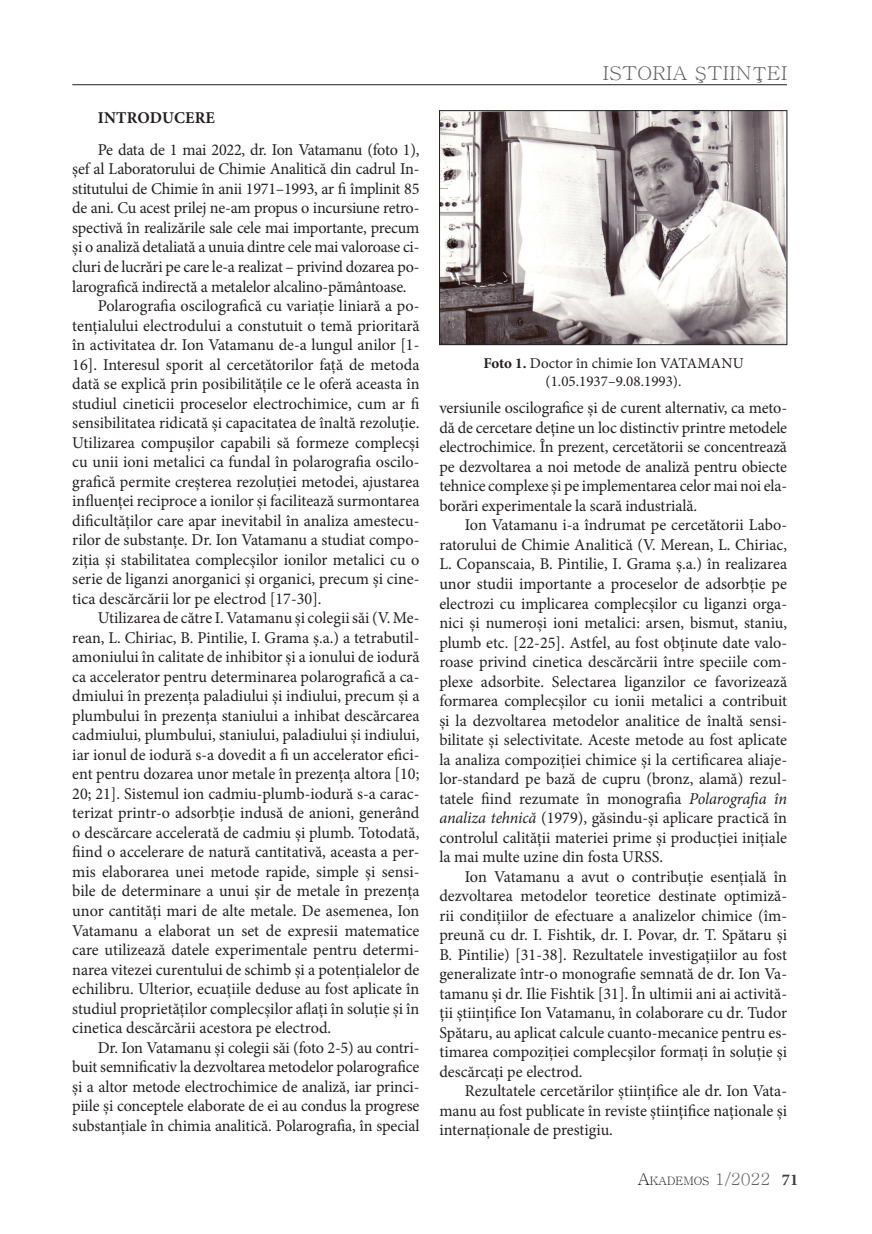
<style>
.page{position:relative;width:872px;height:1234px;background:#fff}
.page>*{position:absolute;margin:0;border:0;box-sizing:border-box;transform-origin:0 0}
.t1{font:19.2px "Batang";color:#636366;scale:1.06 1}
.t2{font:16.5px/19.5px "Minion Pro";letter-spacing:-.005em;color:#231f20;text-align:justify}
.t3{font:16.5px "Minion Pro";letter-spacing:-.025em;color:#231f20}
.t4{font:700 16.5px "Minion Pro";letter-spacing:.01em;color:#231f20}
.t5{font:15px/18px "Minion Pro";color:#231f20;text-align:center}
.t6{font:11.55px "Batang";color:#231f20}
.s1{font-weight:700}
.s2{font-style:italic}
.s3{font-size:16.5px}
.s4{font-size:16.5px;color:#636366}
.s5{font-family:"Minion Pro";font-weight:700;font-size:16.5px;color:#3e3e3f}
</style>
<div class="page">
<hr style="left:72px;top:84px;width:715px;height:1px;background:#231f20">
<img style="left:441px;top:112px;width:344px;height:231px">
<div style="left:439px;top:110px;width:348px;height:235px;border:1px solid #231f20"></div>
<p class="t4" style="left:98px;top:106px;width:118px">INTRODUCERE</p>
<p class="t3" style="left:98px;top:138px;width:323px">Pe data de 1 mai 2022, dr. Ion Vatamanu (foto 1),</p>
<p class="t2" style="left:72px;top:159px;width:349px">șef al Laboratorului de Chimie Analitică din cadrul In-</p>
<p class="t2" style="left:72px;top:179px;width:349px">stitutului de Chimie în anii 1971–1993, ar fi împlinit 85</p>
<p class="t2" style="left:72px;top:198px;width:349px">de ani. Cu acest prilej ne-am propus o incursiune retro-</p>
<p class="t2" style="left:72px;top:218px;width:349px">spectivă în realizările sale cele mai importante, precum</p>
<p class="t2" style="left:72px;top:237px;width:349px">și o analiză detaliată a unuia dintre cele mai valoroase ci-</p>
<p class="t2" style="left:72px;top:257px;width:349px">cluri de lucrări pe care le-a realizat – privind dozarea po-</p>
<p class="t2" style="left:72px;top:276px;width:336px">larografică indirectă a metalelor alcalino-pământoase.</p>
<p class="t2" style="left:98px;top:296px;width:323px">Polarografia oscilografică cu variație liniară a po-</p>
<p class="t2" style="left:72px;top:315px;width:349px">tențialului electrodului a constutuit o temă prioritară</p>
<p class="t2" style="left:72px;top:335px;width:349px">în activitatea dr. Ion Vatamanu de-a lungul anilor [1-</p>
<p class="t2" style="left:72px;top:354px;width:349px">16]. Interesul sporit al cercetătorilor față de metoda</p>
<p class="t2" style="left:72px;top:374px;width:349px">dată se explică prin posibilitățile ce le oferă aceasta în</p>
<p class="t2" style="left:72px;top:393px;width:349px">studiul cineticii proceselor electrochimice, cum ar fi</p>
<p class="t2" style="left:72px;top:413px;width:348px">sensibilitatea ridicată și capacitatea de înaltă rezoluție.</p>
<p class="t2" style="left:72px;top:432px;width:349px">Utilizarea compușilor capabili să formeze complecși</p>
<p class="t2" style="left:72px;top:452px;width:349px">cu unii ioni metalici ca fundal în polarografia oscilo-</p>
<p class="t2" style="left:72px;top:471px;width:349px">grafică permite creșterea rezoluției metodei, ajustarea</p>
<p class="t2" style="left:72px;top:491px;width:349px">influenței reciproce a ionilor și facilitează surmontarea</p>
<p class="t2" style="left:72px;top:510px;width:349px">dificultăților care apar inevitabil în analiza amestecu-</p>
<p class="t2" style="left:72px;top:530px;width:349px">rilor de substanțe. Dr. Ion Vatamanu a studiat compo-</p>
<p class="t2" style="left:72px;top:549px;width:349px">ziția și stabilitatea complecșilor ionilor metalici cu o</p>
<p class="t2" style="left:72px;top:569px;width:349px">serie de liganzi anorganici și organici, precum și cine-</p>
<p class="t2" style="left:72px;top:588px;width:251px">tica descărcării lor pe electrod [17-30].</p>
<p class="t2" style="left:98px;top:608px;width:323px">Utilizarea de către I. Vatamanu și colegii săi (V. Me-</p>
<p class="t2" style="left:72px;top:627px;width:349px">rean, L. Chiriac, B. Pintilie, I. Grama ș.a.) a tetrabutil-</p>
<p class="t2" style="left:72px;top:647px;width:348px">amoniului în calitate de inhibitor și a ionului de iodură</p>
<p class="t2" style="left:72px;top:666px;width:349px">ca accelerator pentru determinarea polarografică a ca-</p>
<p class="t2" style="left:72px;top:686px;width:348px">dmiului în prezența paladiului și indiului, precum și a</p>
<p class="t2" style="left:72px;top:705px;width:349px">plumbului în prezența staniului a inhibat descărcarea</p>
<p class="t2" style="left:72px;top:725px;width:349px">cadmiului, plumbului, staniului, paladiului și indiului,</p>
<p class="t2" style="left:72px;top:744px;width:349px">iar ionul de iodură s-a dovedit a fi un accelerator efici-</p>
<p class="t2" style="left:72px;top:764px;width:348px">ent pentru dozarea unor metale în prezența altora [10;</p>
<p class="t2" style="left:72px;top:783px;width:349px">20; 21]. Sistemul ion cadmiu-plumb-iodură s-a carac-</p>
<p class="t2" style="left:72px;top:803px;width:349px">terizat printr-o adsorbție indusă de anioni, generând</p>
<p class="t2" style="left:72px;top:822px;width:349px">o descărcare accelerată de cadmiu și plumb. Totodată,</p>
<p class="t2" style="left:72px;top:842px;width:349px">fiind o accelerare de natură cantitativă, aceasta a per-</p>
<p class="t2" style="left:72px;top:861px;width:349px">mis elaborarea unei metode rapide, simple și sensi-</p>
<p class="t2" style="left:72px;top:881px;width:349px">bile de determinare a unui șir de metale în prezența</p>
<p class="t2" style="left:72px;top:900px;width:348px">unor cantități mari de alte metale. De asemenea, Ion</p>
<p class="t2" style="left:72px;top:920px;width:349px">Vatamanu a elaborat un set de expresii matematice</p>
<p class="t2" style="left:72px;top:939px;width:349px">care utilizează datele experimentale pentru determi-</p>
<p class="t2" style="left:72px;top:959px;width:349px">narea vitezei curentului de schimb și a potențialelor de</p>
<p class="t2" style="left:72px;top:978px;width:349px">echilibru. Ulterior, ecuațiile deduse au fost aplicate în</p>
<p class="t2" style="left:72px;top:998px;width:349px">studiul proprietăților complecșilor aflați în soluție și în</p>
<p class="t2" style="left:72px;top:1017px;width:260px">cinetica descărcării acestora pe electrod.</p>
<p class="t2" style="left:98px;top:1037px;width:323px">Dr. Ion Vatamanu și colegii săi (foto 2-5) au contri-</p>
<p class="t2" style="left:72px;top:1056px;width:349px">buit semnificativ la dezvoltarea metodelor polarografice</p>
<p class="t2" style="left:72px;top:1076px;width:349px">și a altor metode electrochimice de analiză, iar princi-</p>
<p class="t2" style="left:72px;top:1095px;width:349px">piile și conceptele elaborate de ei au condus la progrese</p>
<p class="t2" style="left:72px;top:1115px;width:348px">substanțiale în chimia analitică. Polarografia, în special</p>
<p class="t1" style="left:602px;top:64px;width:176px">ISTORIA ŞTIINŢEI</p>
<p class="t5" style="left:483px;top:354px;width:262px"><span class="s1">Foto 1.</span> Doctor în chimie Ion VATAMANU (1.05.1937–9.08.1993).</p>
<p class="t2" style="left:439px;top:398px;width:349px">versiunile oscilografice și de curent alternativ, ca meto&shy;dă de cercetare deține un loc distinctiv printre metodele electrochimice. În prezent, cercetătorii se concentrează pe dezvoltarea a noi metode de analiză pentru obiecte tehnice complexe și pe implementarea celor mai noi ela&shy;borări experimentale la scară industrială.</p>
<p class="t2" style="left:439px;top:515px;width:349px;text-indent:26px">Ion Vatamanu i-a îndrumat pe cercetătorii Labo&shy;ratorului de Chimie Analitică (V. Merean, L. Chiriac, L. Copanscaia, B. Pintilie, I. Grama ș.a.) în realizarea unor studii importante a proceselor de adsorbție pe electrozi cu implicarea complecșilor cu liganzi orga&shy;nici și numeroși ioni metalici: arsen, bismut, staniu, plumb etc. [22-25]. Astfel, au fost obținute date valo&shy;roase privind cinetica descărcării între speciile com&shy;plexe adsorbite. Selectarea liganzilor ce favorizează formarea complecșilor cu ionii metalici a contribuit și la dezvoltarea metodelor analitice de înaltă sensi&shy;bilitate și selectivitate. Aceste metode au fost aplicate la analiza compoziției chimice și la certificarea aliaje&shy;lor-standard pe bază de cupru (bronz, alamă) rezul&shy;tatele fiind rezumate în monografia <span class="s2">Polarografia în analiza tehnică</span> (1979), găsindu-și aplicare practică în controlul calității materiei prime și producției inițiale la mai multe uzine din fosta URSS.</p>
<p class="t2" style="left:439px;top:866px;width:349px;text-indent:26px">Ion Vatamanu a avut o contribuție esențială în dezvoltarea metodelor teoretice destinate optimiză&shy;rii condițiilor de efectuare a analizelor chimice (îm&shy;preună cu dr. I. Fishtik, dr. I. Povar, dr. T. Spătaru și B. Pintilie) [31-38]. Rezultatele investigațiilor au fost generalizate într-o monografie semnată de dr. Ion Va&shy;tamanu și dr. Ilie Fishtik [31]. În ultimii ani ai activită&shy;ții științifice Ion Vatamanu, în colaborare cu dr. Tudor Spătaru, au aplicat calcule cuanto-mecanice pentru es&shy;timarea compoziției complecșilor formați în soluție și descărcați pe electrod.</p>
<p class="t2" style="left:439px;top:1081px;width:349px;text-indent:26px">Rezultatele cercetărilor științifice ale dr. Ion Vata&shy;manu au fost publicate în reviste științifice naționale și internaționale de prestigiu.</p>
<p class="t6" style="left:638px;top:1175px;width:162px"><span class="s3">A</span>KADEMOS <span class="s4">1/2022</span> <span class="s5">71</span></p>
</div>
